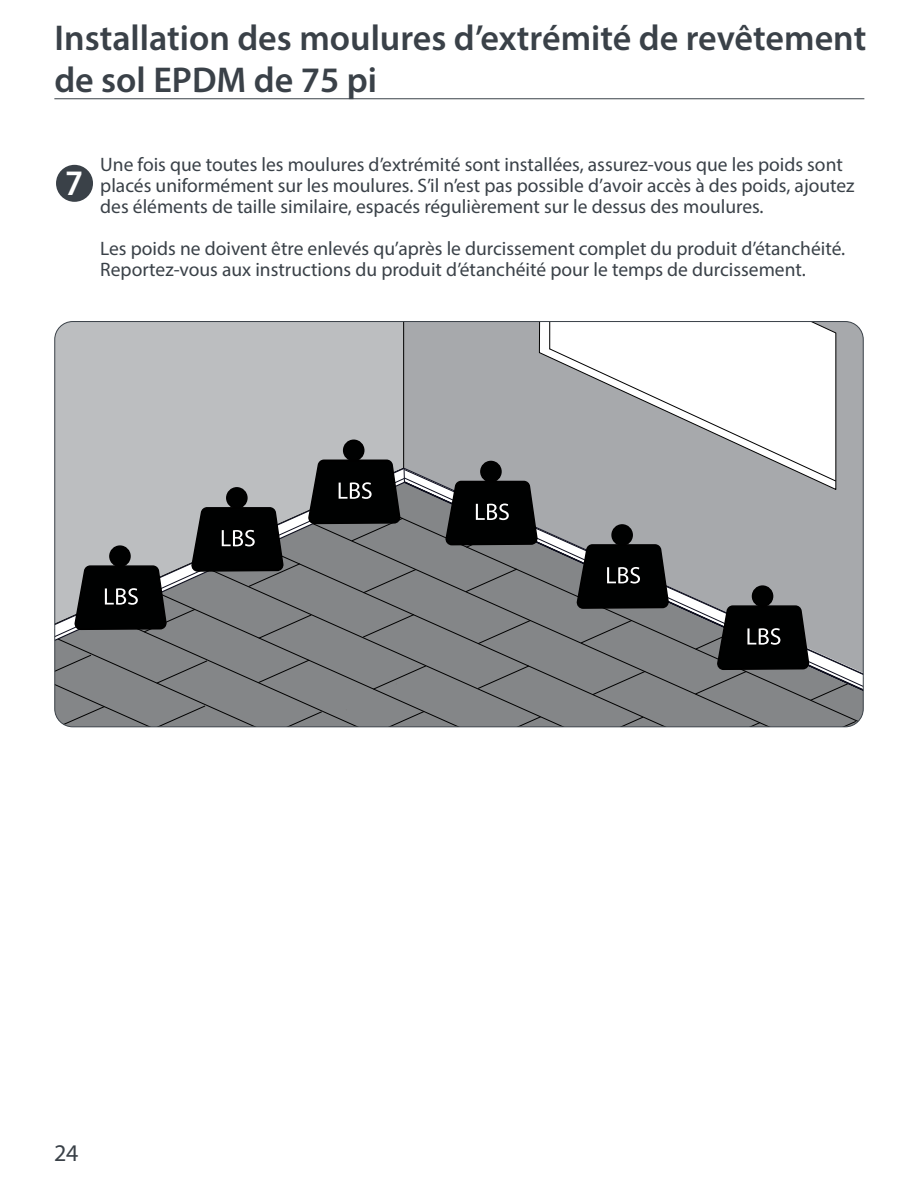
<style>
.page{position:relative;width:918px;height:1188px;background:#fff}
.page>*{position:absolute;margin:0;border:0;box-sizing:border-box;transform-origin:0 0}
.t1{font:600 36px/42px "Myriad Pro";color:#3a4148}
.t2{font:600 semi-condensed 36px "Myriad Pro";color:#fff}
.t3{font:24px "Myriad Pro";color:#3a4148}
.t4{font:19.5px/21px "Myriad Pro";color:#3a4148}
</style>
<div class="page">
<hr style="left:54px;top:98px;width:810px;height:1px;background:#3a4148">
<div style="left:56px;top:165px;width:37px;height:37px;background:#3a4148;border-radius:50%"></div>
<svg style="left:55px;top:322px;width:808px;height:405px;background:#969799"></svg>
<h1 class="t1" style="left:54px;top:16px;width:813px">Installation des moulures d’extrémité de revêtement de sol EPDM de 75 pi</h1>
<h1 class="t2" style="left:65px;top:160px;width:19px">7</h1>
<p class="t4" style="left:100px;top:154px;width:756px">Une fois que toutes les moulures d’extrémité sont installées, assurez-vous que les poids sont placés uniformément sur les moulures. S’il n’est pas possible d’avoir accès à des poids, ajoutez des éléments de taille similaire, espacés régulièrement sur le dessus des moulures.</p>
<p class="t4" style="left:100px;top:238px;width:747px">Les poids ne doivent être enlevés qu’après le durcissement complet du produit d’étanchéité.<br>Reportez-vous aux instructions du produit d’étanchéité pour le temps de durcissement.</p>
<p class="t3" style="left:54px;top:1138px;width:26px">24</p>
</div>
